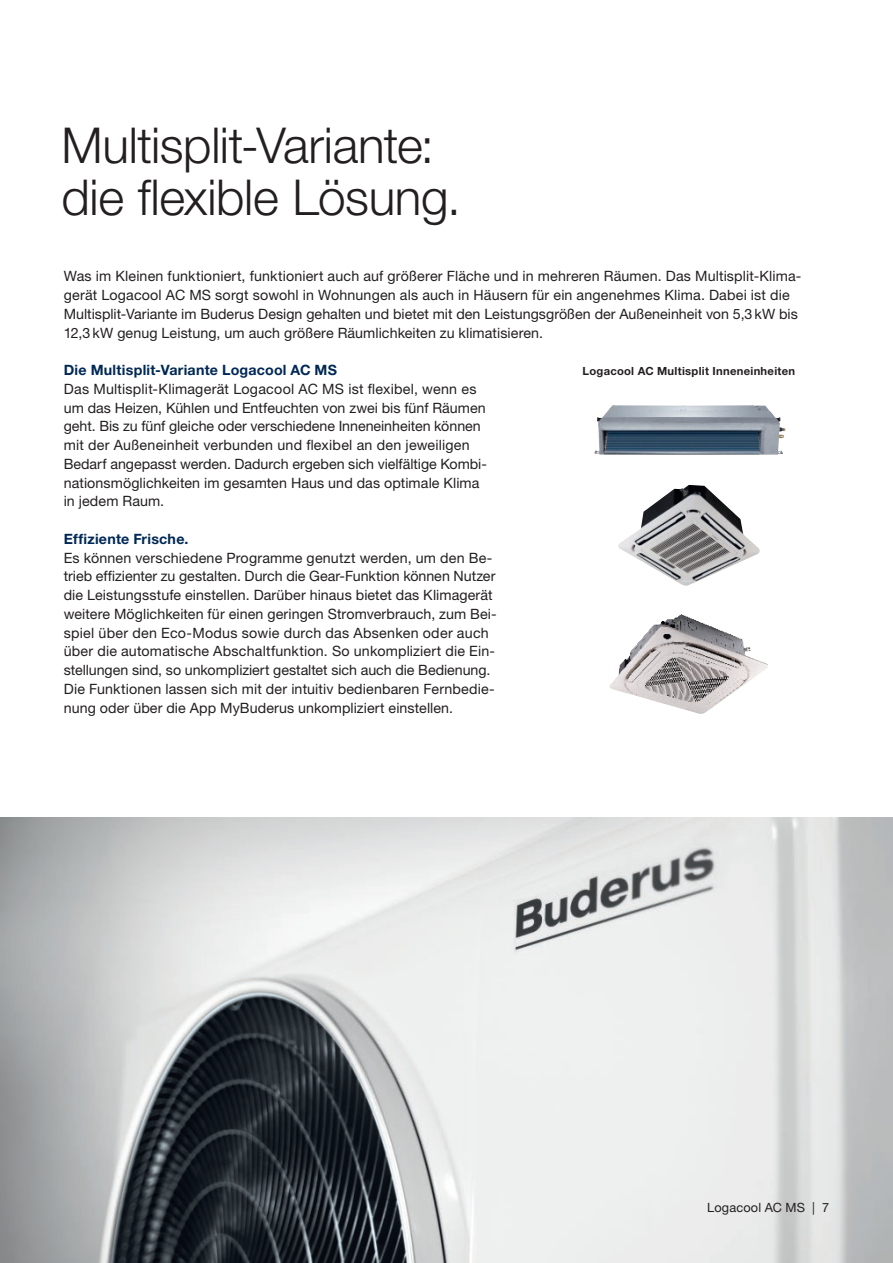
<style>
.page{position:relative;width:893px;height:1263px;background:#fff}
.page>*{position:absolute;margin:0;border:0;box-sizing:border-box;transform-origin:0 0}
.t1{font:300 49.5px/52.5px "Helvetica Neue LT Pro";letter-spacing:-.01em;color:#231f20}
.t2{font:14.25px/18.8px "Helvetica Neue LT Pro";letter-spacing:.005em;color:#231f20}
.t3{font:700 14.25px "Helvetica Neue LT Pro";letter-spacing:.015em;color:#002855}
.t4{font:12.75px "Helvetica Neue LT Pro";letter-spacing:.01em;color:#231f20}
.t5{font:700 11.25px "Helvetica Neue LT Pro";letter-spacing:.025em;color:#231f20}
</style>
<div class="page">
<img style="left:0;top:817px;width:893px;height:446px">
<img style="left:609px;top:614px;width:159px;height:100px">
<img style="left:618px;top:485px;width:142px;height:101px">
<img style="left:594px;top:405px;width:191px;height:50px">
<h1 class="t1" style="left:62px;top:118px;width:401px">Multisplit-Variante: die flexible Lösung.</h1>
<p class="t2" style="left:64px;top:266px;width:739px">Was im Kleinen funktioniert, funktioniert auch auf größerer Fläche und in mehreren Räumen. Das Multisplit-Klima&shy;gerät Logacool AC MS sorgt sowohl in Wohnungen als auch in Häusern für ein angenehmes Klima. Dabei ist die Multisplit-Variante im Buderus Design gehalten und bietet mit den Leistungsgrößen der Außeneinheit von 5,3 kW bis 12,3 kW genug Leistung, um auch größere Räumlichkeiten zu klimatisieren.</p>
<p class="t3" style="left:64px;top:361px;width:275px">Die Multisplit-Variante Logacool AC MS</p>
<p class="t2" style="left:64px;top:379px;width:423px">Das Multisplit-Klimagerät Logacool AC MS ist flexibel, wenn es um das Heizen, Kühlen und Entfeuchten von zwei bis fünf Räumen geht. Bis zu fünf gleiche oder verschiedene Inneneinheiten können mit der Außeneinheit verbunden und flexibel an den jeweiligen Bedarf angepasst werden. Dadurch ergeben sich vielfältige Kombi&shy;nationsmöglichkeiten im gesamten Haus und das optimale Klima in jedem Raum.</p>
<p class="t3" style="left:64px;top:530px;width:126px">Effiziente Frische.</p>
<p class="t2" style="left:64px;top:548px;width:434px">Es können verschiedene Programme genutzt werden, um den Be&shy;trieb effizienter zu gestalten. Durch die Gear-Funktion können Nutzer die Leistungsstufe einstellen. Darüber hinaus bietet das Klimagerät weitere Möglichkeiten für einen geringen Stromverbrauch, zum Bei&shy;spiel über den Eco-Modus sowie durch das Absenken oder auch über die automatische Abschaltfunktion. So unkompliziert die Ein&shy;stellungen sind, so unkompliziert gestaltet sich auch die Bedienung.<br>Die Funktionen lassen sich mit der intuitiv bedienbaren Fernbedie&shy;nung oder über die App MyBuderus unkompliziert einstellen.</p>
<p class="t5" style="left:583px;top:364px;width:214px">Logacool AC Multisplit Inneneinheiten</p>
<p class="t4" style="left:707px;top:1199px;width:124px">Logacool AC MS | 7</p>
</div>
